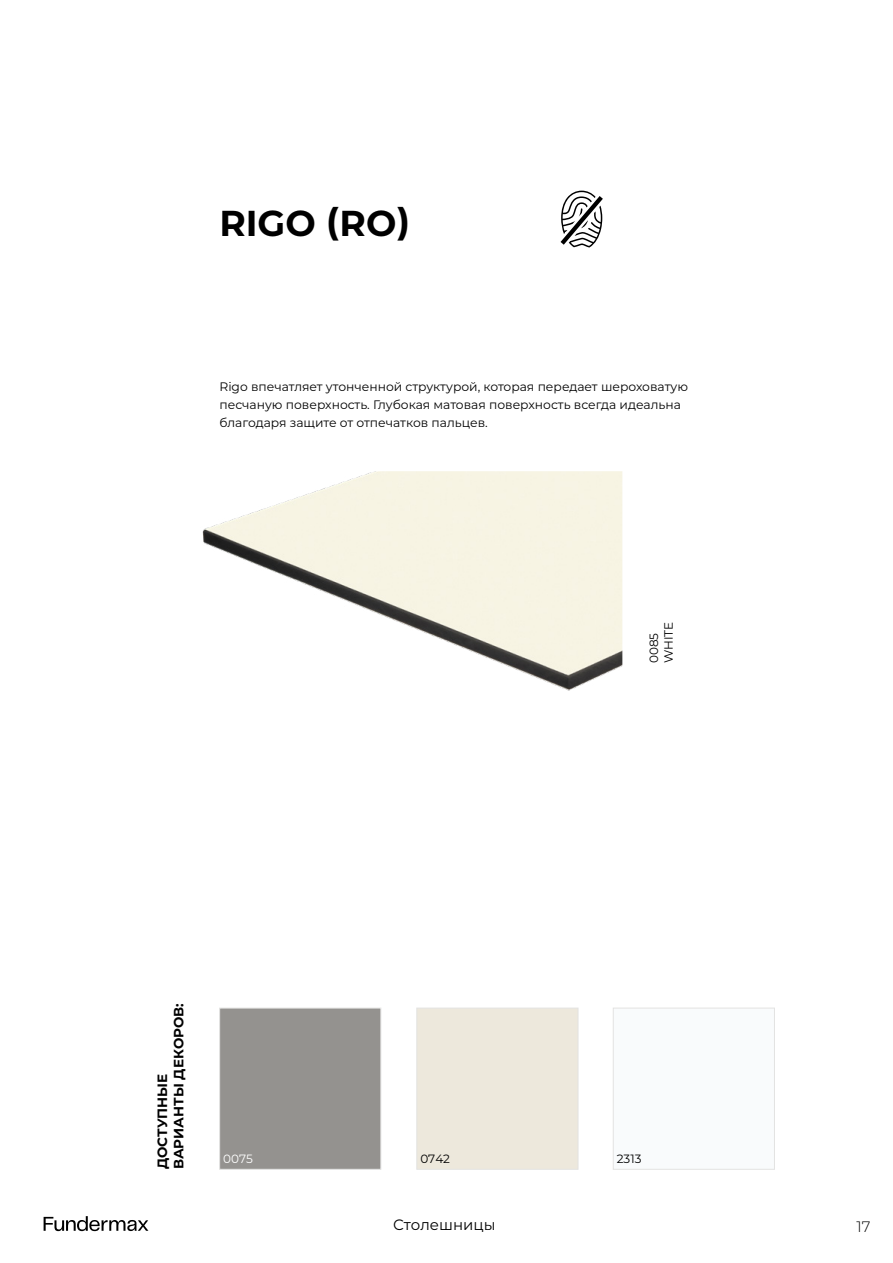
<style>
.page{position:relative;width:893px;height:1263px;background:#fff}
.page>*{position:absolute;margin:0;border:0;box-sizing:border-box;transform-origin:0 0}
.t1{font:700 36px "Montserrat";color:#000}
.t2{font:15px "Montserrat";color:#000}
.t3{font:300 15px "Montserrat";color:#000}
.t4{font:700 13.5px/16.2px "Montserrat";color:#000}
.t5{font:12.3px/18px "Montserrat";color:#000}
.t6{font:12px/14.4px "Montserrat";color:#000}
.t7{font:12px "Montserrat";color:#fff}
</style>
<div class="page">
<svg style="left:561px;top:191px;width:42px;height:56px"></svg>
<div style="left:219px;top:1008px;width:162px;height:161px;background:#94928f;border:1px solid #e3e3e2"></div>
<div style="left:613px;top:1008px;width:162px;height:161px;background:#f9fbfc;border:1px solid #e3e3e2"></div>
<div style="left:417px;top:1008px;width:161px;height:161px;background:#ede8dc"></div>
<img style="left:202px;top:471px;width:420px;height:220px">
<svg style="left:44px;top:1216px;width:104px;height:15px"></svg>
<h1 class="t1" style="left:219px;top:198px;width:192px">RIGO (RO)</h1>
<p class="t5" style="left:219px;top:378px;width:470px">Rigo впечатляет утонченной структурой, которая передает шероховатую песчаную поверхность. Глубокая матовая поверхность всегда идеальна благодаря защите от отпечатков пальцев.</p>
<p class="t6" style="left:646px;top:663px;width:43px;rotate:-90deg">0085<br>WHITE</p>
<p class="t4" style="left:154px;top:1169px;width:168px;rotate:-90deg">ДОСТУПНЫЕ<br>ВАРИАНТЫ ДЕКОРОВ:</p>
<p class="t7" style="left:223px;top:1150px;width:31px">0075</p>
<p class="t6" style="left:420px;top:1151px;width:31px">0742</p>
<p class="t6" style="left:617px;top:1151px;width:26px">2313</p>
<p class="t2" style="left:393px;top:1214px;width:104px">Столешницы</p>
<p class="t3" style="left:857px;top:1216px;width:16px">17</p>
</div>
